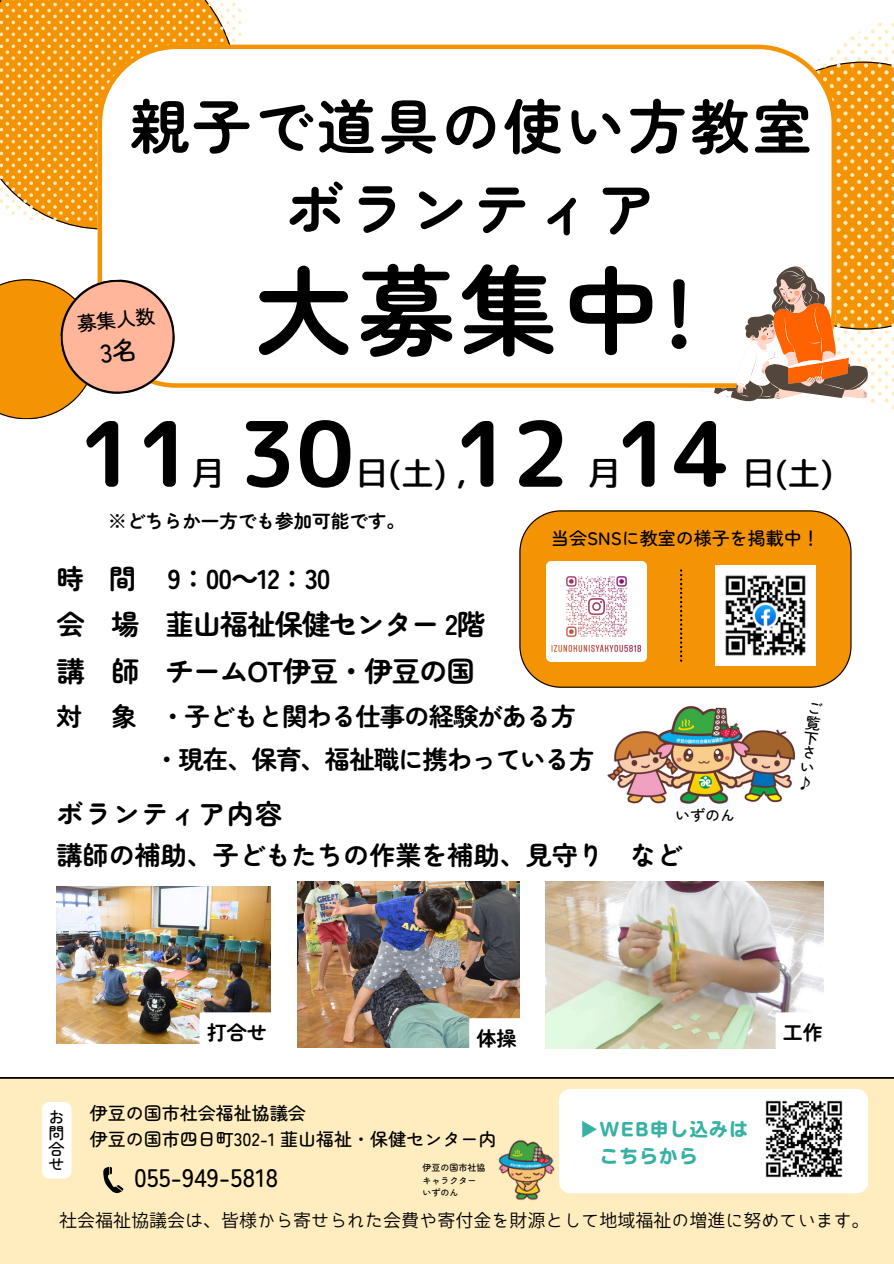
<style>
.page{position:relative;width:894px;height:1264px;background:#fff}
.page>*{position:absolute;margin:0;border:0;box-sizing:border-box;transform-origin:0 0}
.t1{font:700 97.5px "Zen Maru Gothic";letter-spacing:.05em;color:#000}
.t2{font:90px "rounded mplus 1 p bold";color:#000}
.t3{font:700 59.25px/82.2px "Zen Maru Gothic";letter-spacing:.05em;color:#000;text-align:center}
.t4{font:33px "rounded mplus 1 p medium";color:#000}
.t5{font:700 28.35px/47.2px "Zen Maru Gothic";letter-spacing:-.04em;color:#000}
.t6{font:700 27.3px "Zen Maru Gothic";color:#000}
.t7{font:700 27px "Zen Maru Gothic";letter-spacing:.05em;color:#000}
.t8{font:700 26.1px "Zen Maru Gothic";color:#000}
.t9{font:700 25.35px/42.8px "Zen Maru Gothic";letter-spacing:-.04em;color:#000}
.t10{font:500 25.35px "Zen Maru Gothic";color:#000}
.t11{font:700 20.1px "Zen Maru Gothic";color:#000}
.t12{font:500 19.5px "Zen Maru Gothic";color:#000}
.t13{font:700 18.6px "Zen Maru Gothic";color:#000}
.t14{font:500 18px "Zen Maru Gothic";color:#000}
.t15{font:18px "Bokutachino Gothic 2";color:#000}
.t16{font:18px "Motoya Maru Std W6";letter-spacing:.1em;color:#37b1a4}
.t17{font:500 16.05px/15.9px "Zen Maru Gothic";color:#000;text-align:justify}
.t18{font:500 15px/15px "Zen Maru Gothic";color:#000;text-align:justify}
.t19{font:500 9px "Zen Maru Gothic";color:#000}
.s1{font-family:"Noto Sans CJ Ksc"}
.s2{font-family:"Noto Sans CJ Ksc";font-weight:700}
</style>
<div class="page">
<div style="left:0;top:1077px;width:893px;height:186px;background:#ffedbf"></div>
<svg style="left:0;top:0;width:244px;height:223px;background:#f4a52b"></svg>
<svg style="left:748px;top:22px;width:145px;height:388px"></svg>
<svg style="left:103px;top:1166px;width:20px;height:27px"></svg>
<div style="left:559px;top:1088px;width:308px;height:105px;background:#fff;border-radius:11px"></div>
<img style="left:492px;top:1133px;width:67px;height:73px">
<img style="left:56px;top:886px;width:214px;height:157px">
<img style="left:765px;top:1100px;width:78px;height:78px">
<svg style="left:519px;top:510px;width:332px;height:177px;background:#ef950e"></svg>
<img style="left:715px;top:565px;width:100px;height:100px">
<svg style="left:679px;top:569px;width:3px;height:92px"></svg>
<svg style="left:98px;top:45px;width:737px;height:343px"></svg>
<svg style="left:699px;top:62px;width:194px;height:345px"></svg>
<img style="left:297px;top:881px;width:222px;height:166px">
<img style="left:545px;top:881px;width:278px;height:167px">
<img style="left:607px;top:705px;width:188px;height:99px">
<img style="left:546px;top:561px;width:100px;height:100px">
<div style="left:42px;top:1101px;width:29px;height:77px;background:#fff;border-radius:7px"></div>
<svg style="left:199px;top:1012px;width:72px;height:32px"></svg>
<svg style="left:469px;top:1018px;width:51px;height:30px"></svg>
<svg style="left:775px;top:1012px;width:48px;height:37px"></svg>
<svg style="left:0;top:277px;width:177px;height:142px"></svg>
<p class="t3" style="left:130px;top:82px;width:683px">親子で道具の使い方教室ボランティア</p>
<h6 class="t1" style="left:255px;top:234px;width:440px">大募集中!</h6>
<h1 class="t1" style="left:235px;top:233px;width:440px">大募集中!</h1>
<p class="t12" style="left:76px;top:308px;width:79px;rotate:-5deg">募集人数</p>
<p class="t2" style="left:79px;top:390px;width:117px">11</p>
<p class="t4" style="left:191px;top:449px;width:34px">月</p>
<p class="t2" style="left:239px;top:390px;width:117px">30</p>
<p class="t2" style="left:454px;top:390px;width:117px">12</p>
<p class="t4" style="left:355px;top:449px;width:112px">日(土) ,</p>
<h5 class="t2" style="left:615px;top:390px;width:117px">14</h5>
<p class="t4" style="left:587px;top:449px;width:34px">月</p>
<p class="t4" style="left:742px;top:449px;width:92px">日(土)</p>
<p class="t13" style="left:108px;top:506px;width:298px">※どちらか一方でも参加可能です。</p>
<h6 class="t14" style="left:551px;top:524px;width:270px">当会SNSに教室の様子を掲載中！</h6>
<p class="t6" style="left:56px;top:557px;width:275px">時 間 9：00<span class="s1">～</span>12：30</p>
<p class="t5" style="left:56px;top:598px;width:430px">会 場 韮山福祉保健センター 2階講 師 チームOT伊豆・伊豆の国</p>
<p class="t9" style="left:154px;top:693px;width:441px;text-indent:-98px">対 象 ・子どもと関わる仕事の経験がある方・現在、保育、福祉職に携わっている方</p>
<h6 class="t7" style="left:56px;top:792px;width:227px">ボランティア内容</h6>
<p class="t8" style="left:56px;top:834px;width:627px">講師の補助、子どもたちの作業を補助、見守り など</p>
<p class="t18" style="left:675px;top:807px;width:61px">いずのん</p>
<p class="t18" style="left:808px;top:699px;width:17px;rotate:7deg">ご覧下さい♪</p>
<p class="t11" style="left:207px;top:1016px;width:62px">打合せ</p>
<h5 class="t11" style="left:476px;top:1022px;width:42px">体操</h5>
<p class="t11" style="left:782px;top:1016px;width:42px">工作</p>
<p class="t17" style="left:48px;top:1107px;width:17px">お問合せ</p>
<h3 class="t14" style="left:90px;top:1099px;width:218px">伊豆の国市社会福祉協議会</h3>
<p class="t16" style="left:580px;top:1120px;width:169px"><span class="s2">▶︎</span>WEB申し込みは</p>
<h6 class="t14" style="left:90px;top:1125px;width:408px">伊豆の国市四日町302-1 韮山福祉・保健センター内</h6>
<p class="t10" style="left:134px;top:1157px;width:146px">055-949-5818</p>
<p class="t15" style="left:59px;top:1211px;width:812px">社会福祉協議会は、皆様から寄せられた会費や寄付金を財源として地域福祉の増進に努めています。</p>
<h4 class="t16" style="left:599px;top:1147px;width:99px">こちらから</h4>
<p class="t19" style="left:422px;top:1160px;width:65px">伊豆の国市社協</p>
<p class="t19" style="left:422px;top:1173px;width:56px">キャラクター</p>
<h5 class="t19" style="left:422px;top:1185px;width:38px">いずのん</h5>
</div>
